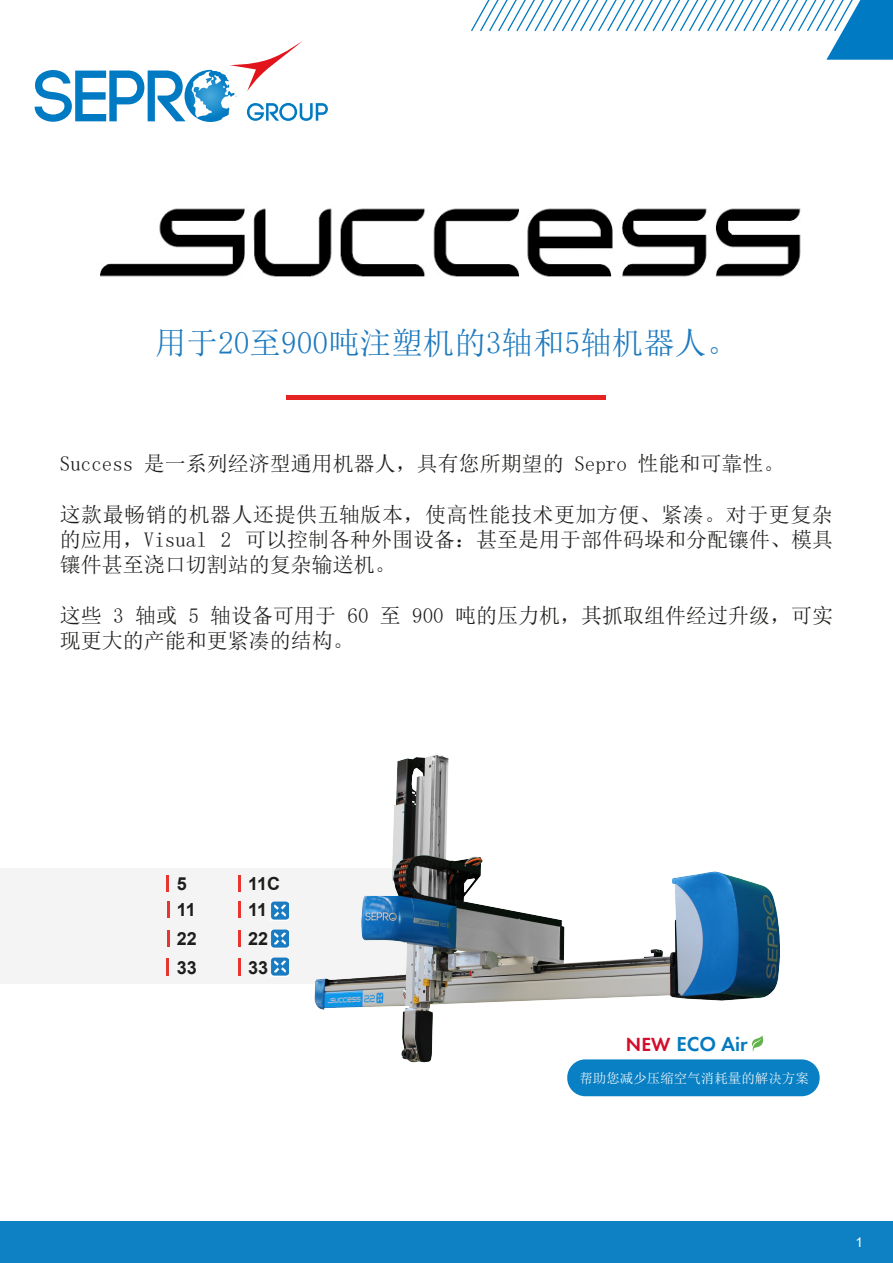
<style>
.page{position:relative;width:893px;height:1263px;background:#fff}
.page>*{position:absolute;margin:0;border:0;box-sizing:border-box;transform-origin:0 0}
.t1{font:31.5px "Sim Sun";color:#1d7abf}
.t2{font:21px/25.2px "Sim Sun";color:#1d1d1b;text-align:justify}
.t3{font:600 20.85px "Futura PT";color:#067abe}
.t4{font:700 18px/28.8px "Arial";color:#1d1d1b}
.t5{font:13.5px "Sim Sun";color:#fcfcfc}
.t6{font:13.5px "Arial";color:#fff}
.s1{font-size:19.8px;color:#d30d2b}
</style>
<div class="page">
<img style="left:100px;top:208px;width:701px;height:69px">
<div style="left:0;top:868px;width:422px;height:116px;background:#f4f4f4"></div>
<svg style="left:471px;top:0;width:422px;height:60px"></svg>
<svg style="left:35px;top:40px;width:293px;height:82px"></svg>
<div style="left:0;top:1221px;width:893px;height:42px;background:#0e81c5"></div>
<div style="left:287px;top:395px;width:319px;height:5px;background:#e52421"></div>
<svg style="left:167px;top:875px;width:2px;height:17px"></svg>
<svg style="left:167px;top:901px;width:2px;height:17px"></svg>
<svg style="left:167px;top:930px;width:2px;height:17px"></svg>
<svg style="left:167px;top:958px;width:2px;height:17px"></svg>
<img style="left:238px;top:754px;width:582px;height:341px">
<svg style="left:751px;top:1035px;width:14px;height:16px"></svg>
<div style="left:567px;top:1059px;width:253px;height:37px;background:#0980c4;border-radius:18px"></div>
<h1 class="t1" style="left:155px;top:327px;width:584px">用于20至900吨注塑机的3轴和5轴机器人。</h1>
<p class="t2" style="left:60px;top:451px;width:726px">Success 是一系列经济型通用机器人，具有您所期望的 Sepro 性能和可靠性。</p>
<p class="t2" style="left:60px;top:502px;width:775px">这款最畅销的机器人还提供五轴版本，使高性能技术更加方便、紧凑。对于更复杂的应用，Visual 2 可以控制各种外围设备：甚至是用于部件码垛和分配镶件、模具镶件甚至浇口切割站的复杂输送机。</p>
<p class="t2" style="left:60px;top:602px;width:775px">这些 3 轴或 5 轴设备可用于 60 至 900 吨的压力机，其抓取组件经过升级，可实现更大的产能和更紧凑的结构。</p>
<p class="t4" style="left:177px;top:869px;width:12px">5</p>
<p class="t4" style="left:177px;top:895px;width:22px">11<br>22</p>
<p class="t4" style="left:248px;top:869px;width:34px">11C</p>
<p class="t4" style="left:248px;top:895px;width:21px">11</p>
<p class="t4" style="left:248px;top:924px;width:22px">22</p>
<p class="t4" style="left:177px;top:953px;width:22px">33</p>
<p class="t4" style="left:248px;top:953px;width:22px">33</p>
<p class="t3" style="left:626px;top:1031px;width:123px"><span class="s1">NEW</span> ECO Air</p>
<p class="t5" style="left:579px;top:1072px;width:231px">帮助您减少压缩空气消耗量的解决方案</p>
<p class="t6" style="left:856px;top:1233px;width:9px">1</p>
</div>
